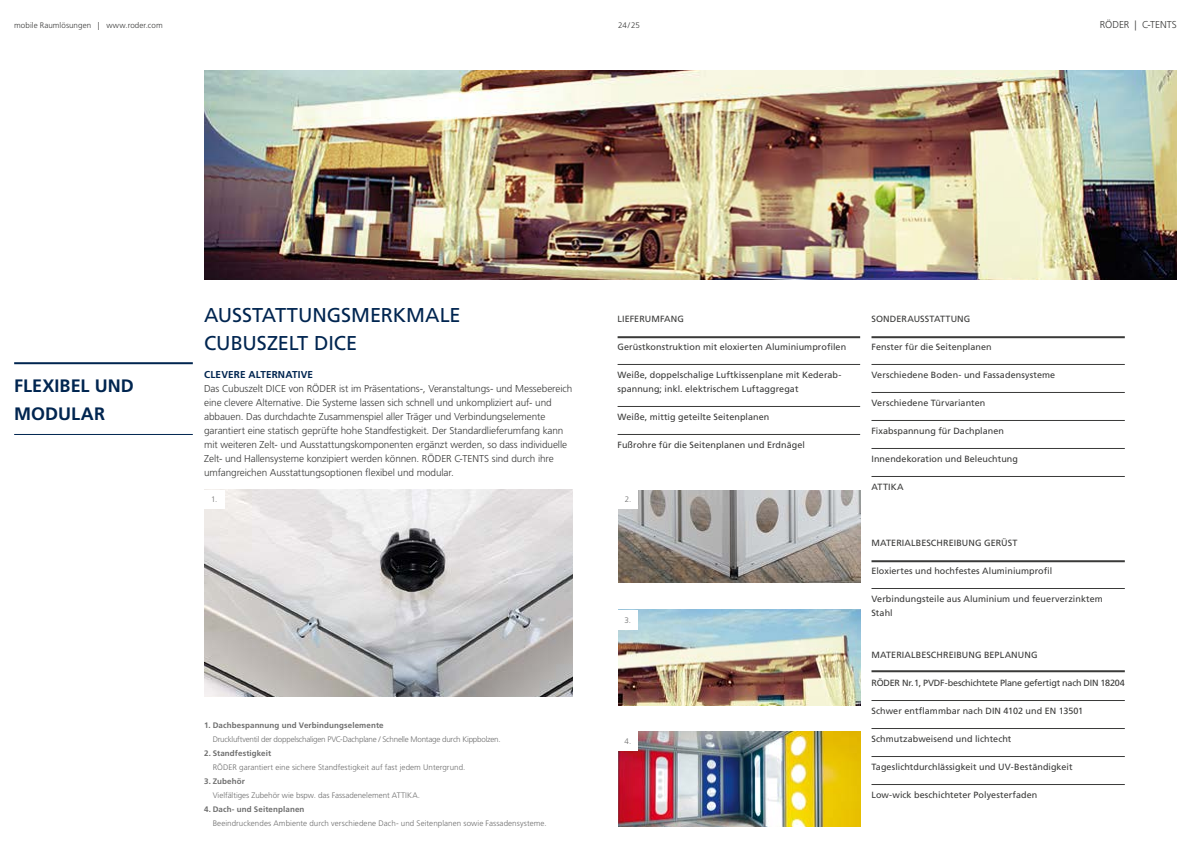
<style>
.page{position:relative;width:1191px;height:842px;background:#fff}
.page>*{position:absolute;margin:0;border:0;box-sizing:border-box;transform-origin:0 0}
.t1{font:20px/28px "Frutiger LT Pro";letter-spacing:-.005em;color:#002550}
.t2{font:700 18px/28px "Frutiger LT Pro";letter-spacing:.005em;color:#002550}
.t3{font:300 10px/14px "Frutiger LT Pro";letter-spacing:-.01em;color:#3a3a39}
.t4{font:700 10px "Frutiger LT Pro";letter-spacing:.015em;color:#002550}
.t5{font:9px/14px "Frutiger LT Pro";letter-spacing:.005em;color:#3a3a39}
.t6{font:9px "Frutiger LT Pro";letter-spacing:-.025em;color:#3a3a39}
.t7{font:300 8px "Frutiger LT Pro";color:#6e6e6e}
.t8{font:700 8px "Frutiger LT Pro";letter-spacing:.015em;color:#6e6e6e}
.t9{font:300 8px "Frutiger LT Pro";letter-spacing:-.025em;color:#6e6e6e}
.t10{font:300 8px "Frutiger LT Pro";letter-spacing:.01em;color:#3a3a39}
</style>
<div class="page">
<img style="left:204px;top:70px;width:972px;height:210px">
<hr style="left:617px;top:336px;width:243px;height:2px;background:#3a3a39">
<hr style="left:617px;top:364px;width:243px;height:1px;background:#3a3a39">
<hr style="left:617px;top:406px;width:243px;height:1px;background:#3a3a39">
<hr style="left:617px;top:434px;width:243px;height:1px;background:#3a3a39">
<hr style="left:871px;top:336px;width:253px;height:2px;background:#3a3a39">
<hr style="left:871px;top:364px;width:253px;height:1px;background:#3a3a39">
<hr style="left:871px;top:392px;width:253px;height:1px;background:#3a3a39">
<hr style="left:871px;top:420px;width:253px;height:1px;background:#3a3a39">
<hr style="left:871px;top:448px;width:253px;height:1px;background:#3a3a39">
<hr style="left:871px;top:476px;width:253px;height:1px;background:#3a3a39">
<hr style="left:871px;top:560px;width:253px;height:2px;background:#3a3a39">
<hr style="left:871px;top:588px;width:253px;height:1px;background:#3a3a39">
<hr style="left:871px;top:670px;width:253px;height:2px;background:#3a3a39">
<hr style="left:871px;top:700px;width:253px;height:1px;background:#3a3a39">
<hr style="left:871px;top:728px;width:253px;height:1px;background:#3a3a39">
<hr style="left:871px;top:756px;width:253px;height:1px;background:#3a3a39">
<hr style="left:871px;top:784px;width:253px;height:1px;background:#3a3a39">
<hr style="left:14px;top:362px;width:179px;height:2px;background:#002550">
<hr style="left:14px;top:434px;width:179px;height:1px;background:#002550">
<img style="left:204px;top:489px;width:369px;height:208px">
<div style="left:204px;top:490px;width:20px;height:19px;background:#fff"></div>
<img style="left:618px;top:490px;width:242px;height:93px">
<div style="left:618px;top:489px;width:20px;height:20px;background:#fff"></div>
<img style="left:618px;top:731px;width:242px;height:95px">
<div style="left:618px;top:731px;width:20px;height:20px;background:#fff"></div>
<img style="left:618px;top:610px;width:242px;height:95px">
<div style="left:618px;top:610px;width:20px;height:20px;background:#fff"></div>
<p class="t10" style="left:14px;top:21px;width:150px">mobile Raumlösungen | www.roder.com</p>
<p class="t10" style="left:618px;top:21px;width:23px">24/25</p>
<p class="t3" style="left:1099px;top:18px;width:79px">RÖDER | C-TENTS</p>
<h2 class="t2" style="left:14px;top:372px;width:121px">FLEXIBEL UND<br>MODULAR</h2>
<h1 class="t1" style="left:204px;top:301px;width:258px">AUSSTATTUNGSMERKMALE<br>CUBUSZELT DICE</h1>
<p class="t4" style="left:204px;top:369px;width:110px">CLEVERE ALTERNATIVE</p>
<p class="t3" style="left:204px;top:382px;width:370px">Das Cubuszelt DICE von RÖDER ist im Präsentations-, Veranstaltungs- und Messebereich eine clevere Alternative. Die Systeme lassen sich schnell und unkompliziert auf- und abbauen. Das durchdachte Zusammenspiel aller Träger und Verbindungselemente garantiert eine statisch geprüfte hohe Standfestigkeit. Der Standardlieferumfang kann mit weiteren Zelt- und Ausstattungskomponenten ergänzt werden, so dass individuelle Zelt- und Hallensysteme konzipiert werden können. RÖDER C-TENTS sind durch ihre umfangreichen Ausstattungsoptionen flexibel und modular.</p>
<p class="t5" style="left:617px;top:312px;width:68px">LIEFERUMFANG</p>
<p class="t5" style="left:617px;top:340px;width:230px">Gerüstkonstruktion mit eloxierten Aluminiumprofilen</p>
<p class="t5" style="left:617px;top:368px;width:225px">Weiße, doppelschalige Luftkissenplane mit Kederab&shy;spannung; inkl. elektrischem Luftaggregat</p>
<p class="t5" style="left:617px;top:410px;width:153px">Weiße, mittig geteilte Seitenplanen</p>
<p class="t5" style="left:617px;top:438px;width:189px">Fußrohre für die Seitenplanen und Erdnägel</p>
<p class="t7" style="left:211px;top:495px;width:8px">1.</p>
<p class="t7" style="left:625px;top:495px;width:8px">2.</p>
<p class="t8" style="left:204px;top:721px;width:181px">1. Dachbespannung und Verbindungselemente</p>
<p class="t9" style="left:213px;top:735px;width:289px">Druckluftventil der doppelschaligen PVC-Dachplane / Schnelle Montage durch Kippbolzen.</p>
<p class="t8" style="left:204px;top:749px;width:69px">2. Standfestigkeit</p>
<p class="t7" style="left:213px;top:763px;width:254px">RÖDER garantiert eine sichere Standfestigkeit auf fast jedem Untergrund.</p>
<p class="t8" style="left:204px;top:777px;width:42px">3. Zubehör</p>
<p class="t7" style="left:213px;top:791px;width:209px">Vielfältiges Zubehör wie bspw. das Fassadenelement ATTIKA.</p>
<p class="t8" style="left:204px;top:805px;width:102px">4. Dach- und Seitenplanen</p>
<p class="t7" style="left:213px;top:819px;width:335px">Beeindruckendes Ambiente durch verschiedene Dach- und Seitenplanen sowie Fassadensysteme.</p>
<p class="t7" style="left:624px;top:615px;width:8px">3.</p>
<p class="t7" style="left:624px;top:736px;width:8px">4.</p>
<p class="t5" style="left:871px;top:312px;width:100px">SONDERAUSSTATTUNG</p>
<p class="t5" style="left:871px;top:340px;width:122px">Fenster für die Seitenplanen</p>
<p class="t5" style="left:871px;top:368px;width:185px">Verschiedene Boden- und Fassadensysteme</p>
<p class="t5" style="left:871px;top:396px;width:115px">Verschiedene Türvarianten</p>
<p class="t5" style="left:871px;top:424px;width:134px">Fixabspannung für Dachplanen</p>
<p class="t5" style="left:871px;top:452px;width:148px">Innendekoration und Beleuchtung</p>
<p class="t5" style="left:871px;top:480px;width:34px">ATTIKA</p>
<p class="t5" style="left:871px;top:536px;width:147px">MATERIALBESCHREIBUNG GERÜST</p>
<p class="t5" style="left:871px;top:564px;width:182px">Eloxiertes und hochfestes Aluminiumprofil</p>
<p class="t5" style="left:871px;top:592px;width:233px">Verbindungsteile aus Aluminium und feuerverzinktem<br>Stahl</p>
<p class="t5" style="left:871px;top:648px;width:168px">MATERIALBESCHREIBUNG BEPLANUNG</p>
<p class="t6" style="left:871px;top:678px;width:255px">RÖDER Nr.1, PVDF-beschichtete Plane gefertigt nach DIN 18204</p>
<p class="t5" style="left:871px;top:704px;width:213px">Schwer entflammbar nach DIN 4102 und EN 13501</p>
<p class="t5" style="left:871px;top:732px;width:141px">Schmutzabweisend und lichtecht</p>
<p class="t5" style="left:871px;top:760px;width:202px">Tageslichtdurchlässigkeit und UV-Beständigkeit</p>
<p class="t5" style="left:871px;top:788px;width:167px">Low-wick beschichteter Polyesterfaden</p>
</div>
